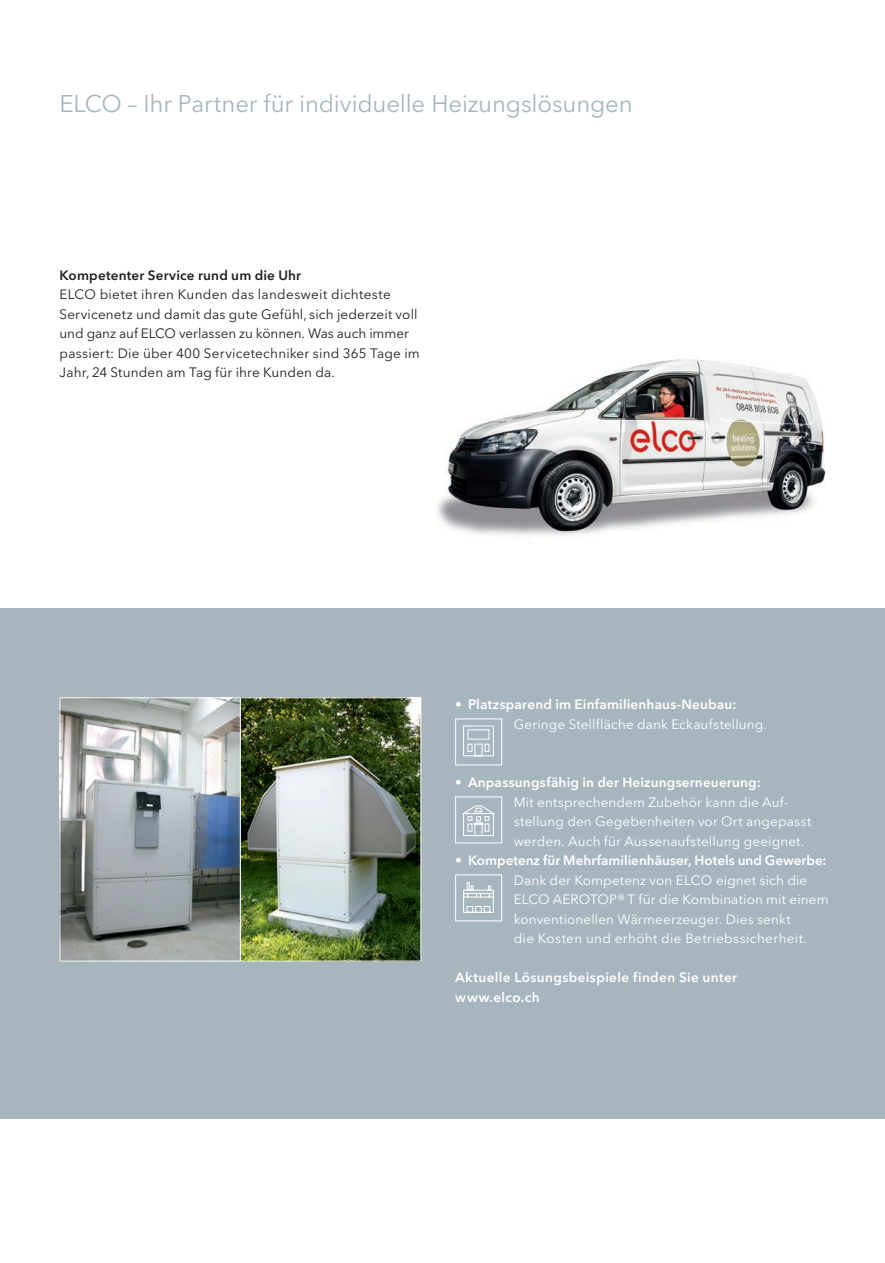
<style>
.page{position:relative;width:885px;height:1263px;background:#fff}
.page>*{position:absolute;margin:0;border:0;box-sizing:border-box;transform-origin:0 0}
.elco_untertitel_16_2{font:24px "Avenir Next LT Pro";letter-spacing:-.005em;color:#a7b6be}
.elco_copy_9_13{font:13.5px/19.5px "Avenir Next LT Pro";letter-spacing:.01em;color:#fff}
.elco_copy_9_13-2{font:13.5px/19.5px "Avenir Next LT Pro";letter-spacing:.01em;color:#231f20}
.elco_copy_9_13-3{font:600 13.5px "Avenir Next LT Pro";letter-spacing:.015em;color:#fff}
.elco_copy_subline_9{font:600 13.5px "Avenir Next LT Pro";letter-spacing:.015em;color:#231f20}
</style>
<div class="page">
<div style="left:0;top:608px;width:884px;height:510px;background:#a7b6be"></div>
<img style="left:62px;top:699px;width:357px;height:260px">
<div style="left:60px;top:697px;width:181px;height:264px;border:1px solid #fff"></div>
<div style="left:240px;top:697px;width:181px;height:264px;border:1px solid #fff"></div>
<img style="left:437px;top:359px;width:389px;height:176px">
<svg style="left:463px;top:726px;width:31px;height:31px"></svg>
<div style="left:455px;top:718px;width:47px;height:47px;border:1px solid #fff"></div>
<svg style="left:462px;top:805px;width:32px;height:32px"></svg>
<div style="left:455px;top:796px;width:47px;height:47px;border:1px solid #fff"></div>
<svg style="left:463px;top:882px;width:31px;height:31px"></svg>
<div style="left:455px;top:874px;width:47px;height:47px;border:1px solid #fff"></div>
<p class="elco_untertitel_16_2" style="left:60px;top:89px;width:574px">ELCO – Ihr Partner für individuelle Heizungslösungen</p>
<p class="elco_copy_subline_9" style="left:60px;top:267px;width:243px">Kompetenter Service rund um die Uhr</p>
<p class="elco_copy_9_13-2" style="left:60px;top:285px;width:333px">ELCO bietet ihren Kunden das landesweit dichteste</p>
<p class="elco_copy_9_13-2" style="left:60px;top:304px;width:359px">Servicenetz und damit das gute Gefühl, sich jederzeit voll</p>
<p class="elco_copy_9_13-2" style="left:60px;top:324px;width:351px">und ganz auf ELCO verlassen zu können. Was auch immer</p>
<p class="elco_copy_9_13-2" style="left:60px;top:343px;width:362px">passiert: Die über 400 Servicetechniker sind 365 Tage im<br>Jahr, 24 Stunden am Tag für ihre Kunden da.</p>
<p class="elco_copy_9_13-3" style="left:455px;top:696px;width:283px">• Platzsparend im Einfamilienhaus-Neubau:</p>
<p class="elco_copy_9_13" style="left:513px;top:714px;width:255px">Geringe Stellfläche dank Eckaufstellung.</p>
<p class="elco_copy_9_13-3" style="left:455px;top:774px;width:307px">• Anpassungsfähig in der Heizungserneuerung:</p>
<p class="elco_copy_9_13" style="left:513px;top:792px;width:299px">Mit entsprechendem Zubehör kann die Auf&shy;stellung den Gegebenheiten vor Ort angepasst werden. Auch für Aussenaufstellung geeignet.</p>
<p class="elco_copy_9_13-3" style="left:455px;top:852px;width:373px">• Kompetenz für Mehrfamilienhäuser, Hotels und Gewerbe:</p>
<p class="elco_copy_9_13" style="left:513px;top:870px;width:316px">Dank der Kompetenz von ELCO eignet sich die ELCO AEROTOP® T für die Kombination mit einem konventionellen Wärmeerzeuger. Dies senkt<br>die Kosten und erhöht die Betriebssicherheit.</p>
<p class="elco_copy_9_13-3" style="left:455px;top:969px;width:283px">Aktuelle Lösungsbeispiele finden Sie unter</p>
<p class="elco_copy_9_13-3" style="left:455px;top:988px;width:86px">www.elco.ch</p>
</div>
